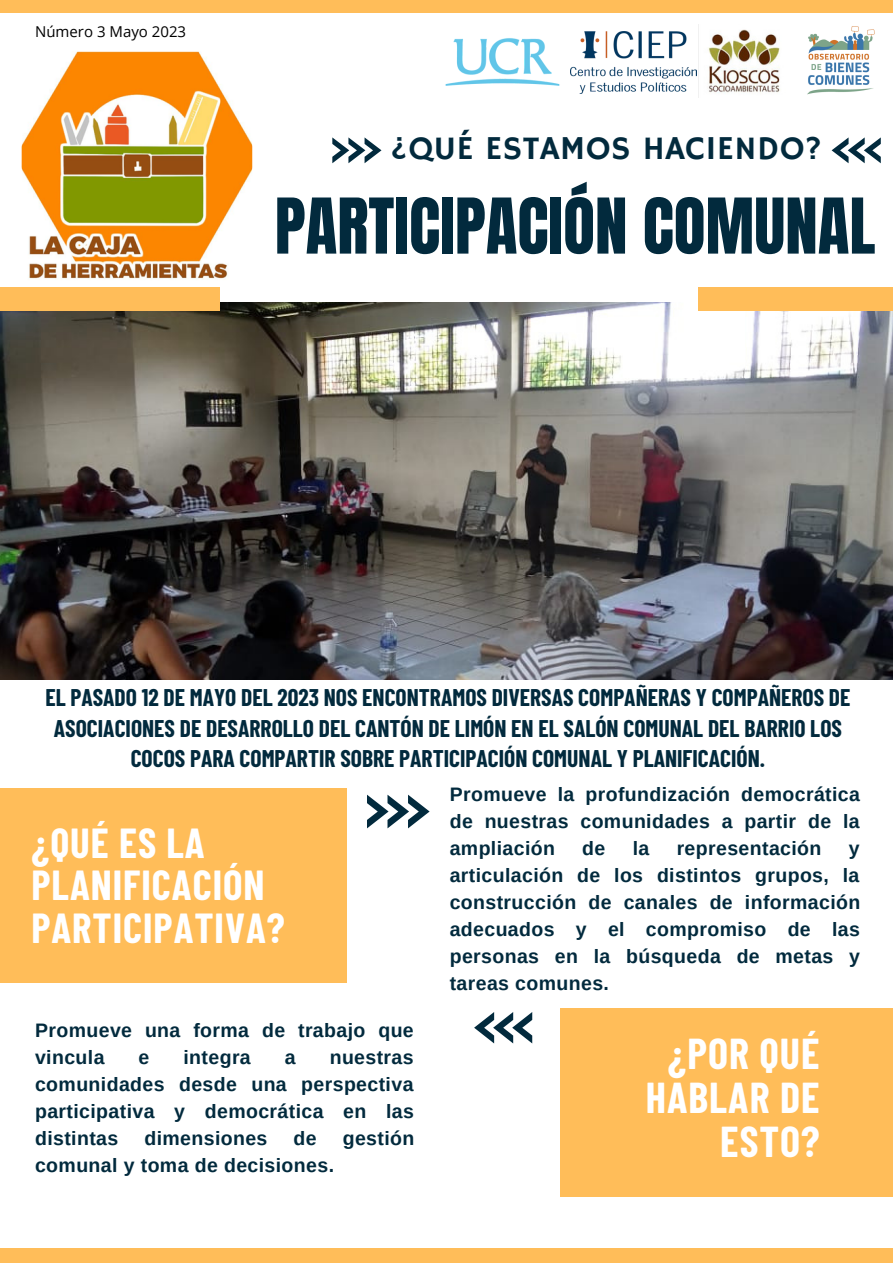
<style>
.page{position:relative;width:893px;height:1264px;background:#fff}
.page>*{position:absolute;margin:0;border:0;box-sizing:border-box;transform-origin:0 0}
.t1{font:65.25px "Anton";color:#022a3d}
.t2{font:700 42.15px/43.8px "Barlow Condensed";letter-spacing:.025em;color:#fff;text-align:right}
.t3{font:700 40.95px/42.8px "Barlow Condensed";letter-spacing:.025em;color:#fff}
.t4{font:33.3px "Hammersmith One";letter-spacing:.015em;color:#022a3d}
.t5{font:700 23.55px/30.3px "Barlow Condensed";color:#022a3d;text-align:center}
.t6{font:700 19.5px/27px "Arimo";letter-spacing:.02em;color:#022a3d;text-align:justify}
.t7{font:15px "Open Sans";color:#000}
</style>
<div class="page">
<div style="left:0;top:788px;width:346px;height:194px;background:#ffbd59"></div>
<img style="left:0;top:302px;width:892px;height:377px">
<div style="left:0;top:288px;width:220px;height:23px;background:#ffbd59"></div>
<div style="left:698px;top:288px;width:194px;height:23px;background:#ffbd59"></div>
<div style="left:559px;top:1008px;width:333px;height:188px;background:#ffbd59"></div>
<svg style="left:367px;top:794px;width:62px;height:34px"></svg>
<svg style="left:474px;top:1012px;width:58px;height:31px"></svg>
<svg style="left:332px;top:137px;width:49px;height:26px"></svg>
<svg style="left:831px;top:137px;width:49px;height:26px"></svg>
<div style="left:0;top:0;width:892px;height:12px;background:#ffbd59"></div>
<div style="left:0;top:1248px;width:892px;height:14px;background:#ffbd59"></div>
<img style="left:22px;top:51px;width:230px;height:229px">
<img style="left:698px;top:24px;width:82px;height:73px">
<img style="left:807px;top:26px;width:68px;height:69px">
<img style="left:593px;top:31px;width:103px;height:61px">
<img style="left:413px;top:12px;width:180px;height:82px">
<p class="t7" style="left:35px;top:21px;width:152px">Número 3 Mayo 2023</p>
<p class="t4" style="left:391px;top:129px;width:432px">¿QUÉ ESTAMOS HACIENDO?</p>
<p class="t1" style="left:275px;top:179px;width:602px">PARTICIPACIÓN COMUNAL</p>
<p class="t5" style="left:45px;top:682px;width:806px">EL PASADO 12 DE MAYO DEL 2023 NOS ENCONTRAMOS DIVERSAS COMPAÑERAS Y COMPAÑEROS DE<br>ASOCIACIONES DE DESARROLLO DEL CANTÓN DE LIMÓN EN EL SALÓN COMUNAL DEL BARRIO LOS<br>COCOS PARA COMPARTIR SOBRE PARTICIPACIÓN COMUNAL Y PLANIFICACIÓN.</p>
<p class="t3" style="left:31px;top:819px;width:255px">¿QUÉ ES LA<br>PLANIFICACIÓN<br>PARTICIPATIVA?</p>
<p class="t6" style="left:35px;top:1016px;width:380px">Promueve una forma de trabajo que vincula</p>
<p class="t6" style="left:139px;top:1043px;width:12px">e</p>
<p class="t6" style="left:183px;top:1043px;width:69px">integra</p>
<p class="t6" style="left:285px;top:1043px;width:12px">a</p>
<p class="t6" style="left:35px;top:1043px;width:380px;text-indent:294px">nuestras comunidades desde una perspectiva participativa y democrática en las distintas</p>
<p class="t6" style="left:144px;top:1124px;width:124px">dimensiones</p>
<p class="t6" style="left:293px;top:1124px;width:25px">de</p>
<p class="t6" style="left:343px;top:1124px;width:73px">gestión</p>
<p class="t6" style="left:35px;top:1151px;width:300px">comunal y toma de decisiones.</p>
<p class="t6" style="left:449px;top:781px;width:412px">Promueve la profundización democrática de nuestras comunidades a partir de la ampliación</p>
<p class="t6" style="left:582px;top:834px;width:25px">de</p>
<p class="t6" style="left:632px;top:834px;width:18px">la</p>
<p class="t6" style="left:676px;top:834px;width:146px">representación</p>
<p class="t6" style="left:449px;top:834px;width:412px;text-indent:399px">y articulación de los distintos grupos, la construcción de canales de información adecuados y el compromiso de las personas en la búsqueda de metas y tareas comunes.</p>
<p class="t2" style="left:645px;top:1030px;width:175px">¿POR QUÉ<br>HABLAR DE<br>ESTO?</p>
</div>
